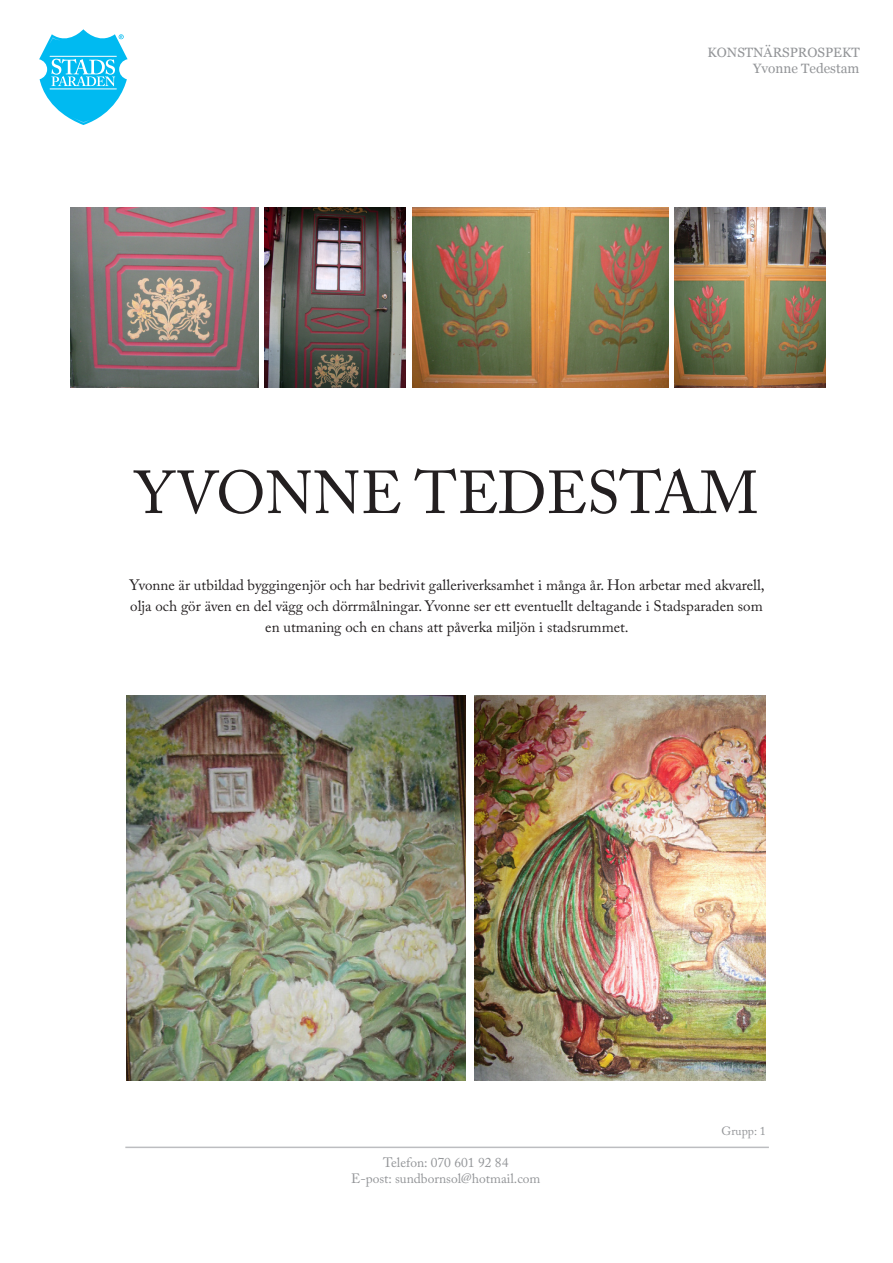
<style>
.page{position:relative;width:893px;height:1263px;background:#fff}
.page>*{position:absolute;margin:0;border:0;box-sizing:border-box;transform-origin:0 0}
.t1{font:60px "Adobe Caslon Pro";color:#231f20}
.t2{font:15px/21px "Adobe Caslon Pro";color:#231f20;text-align:center}
.t3{font:13.5px "Adobe Caslon Pro";color:#939598}
.t4{font:13.5px "Georgia";color:#939598}
.t5{font:12px "Adobe Caslon Pro";color:#939598}
</style>
<div class="page">
<svg style="left:39px;top:29px;width:89px;height:96px"></svg>
<hr style="left:50px;top:56px;width:66px;height:1px;background:#fff">
<hr style="left:125px;top:1146px;width:644px;height:2px;background:#bcbdc0">
<img style="left:127px;top:695px;width:338px;height:385px">
<img style="left:70px;top:207px;width:189px;height:180px">
<img style="left:474px;top:696px;width:291px;height:384px">
<img style="left:412px;top:207px;width:256px;height:180px">
<img style="left:674px;top:207px;width:152px;height:180px">
<img style="left:265px;top:207px;width:141px;height:180px">
<p class="t4" style="left:708px;top:45px;width:154px">KONSTNÄRSPROSPEKT</p>
<p class="t4" style="left:753px;top:61px;width:108px">Yvonne Tedestam</p>
<p class="t1" style="left:134px;top:457px;width:626px">YVONNE TEDESTAM</p>
<p class="t2" style="left:129px;top:574px;width:637px">Yvonne är utbildad byggingenjör och har bedrivit galleriverksamhet i många år. Hon arbetar med akvarell, olja och gör även en del vägg och dörrmålningar. Yvonne ser ett eventuellt deltagande i Stadsparaden som en utmaning och en chans att påverka miljön i stadsrummet.</p>
<p class="t3" style="left:383px;top:1154px;width:127px">Telefon: 070 601 92 84</p>
<p class="t3" style="left:351px;top:1170px;width:191px">E-post: sundbornsol@hotmail.com</p>
<p class="t5" style="left:722px;top:1124px;width:46px">Grupp: 1</p>
</div>
